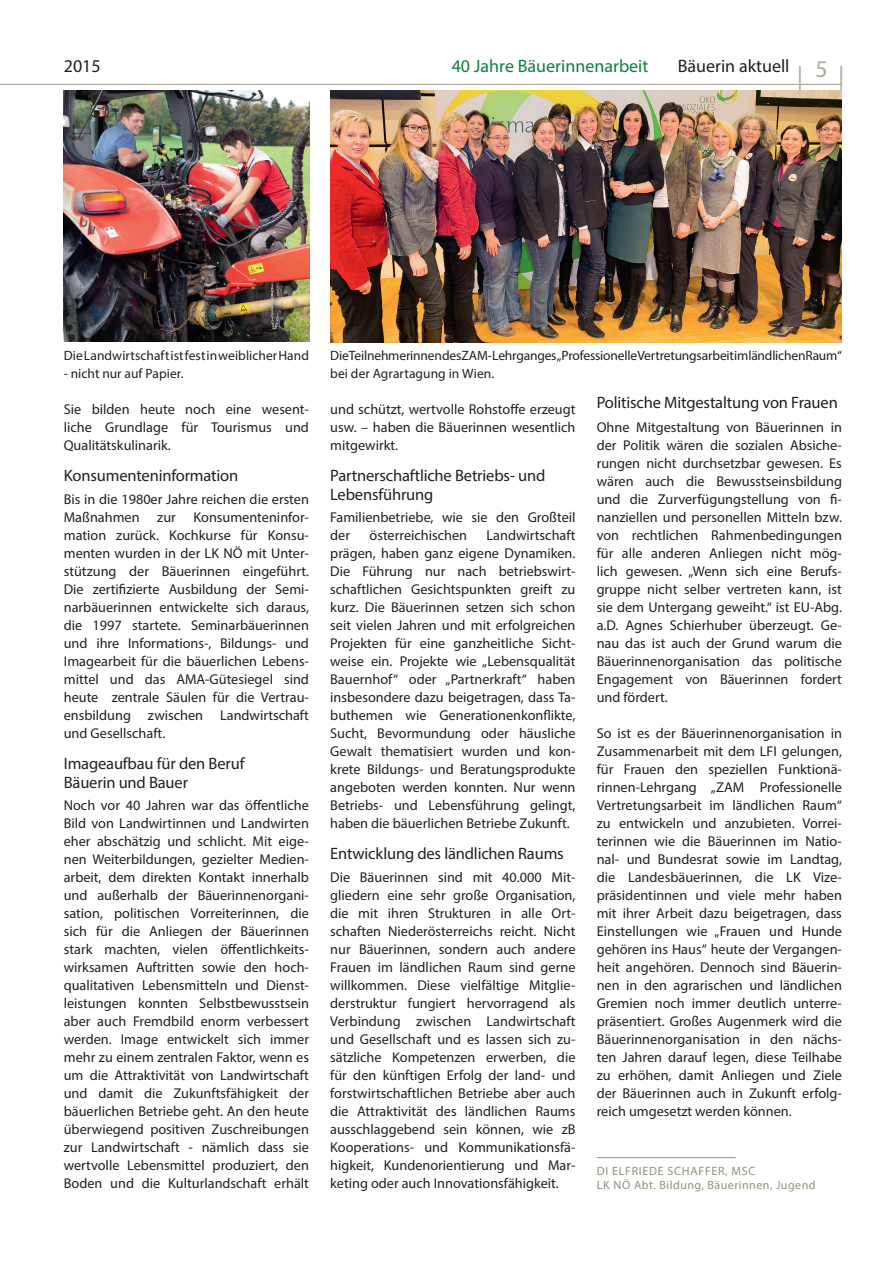
<style>
.page{position:relative;width:893px;height:1263px;background:#fff}
.page>*{position:absolute;margin:0;border:0;box-sizing:border-box;transform-origin:0 0}
.t1{font:24px "Myriad Pro";color:#b0a89d}
.t2{font:18px "Myriad Pro";color:#0f803a}
.t3{font:18px "Myriad Pro";color:#231f20}
.t4{font:16.5px/18.5px "Myriad Pro";letter-spacing:-.01em;color:#231f20}
.t5{font:14.25px/18px "Myriad Pro";color:#231f20;text-align:justify}
.t6{font:13.5px/18px "Myriad Pro";letter-spacing:-.01em;color:#231f20}
.t7{font:12px/14.4px "Myriad Pro";letter-spacing:.04em;color:#978d7e}
</style>
<div class="page">
<hr style="left:0;top:84px;width:842px;height:1px;background:#b0a89d">
<hr style="left:597px;top:1157px;width:139px;height:1px;background:#978d7e">
<img style="left:330px;top:90px;width:512px;height:252px">
<img style="left:64px;top:90px;width:245px;height:252px">
<p class="t3" style="left:64px;top:55px;width:38px">2015</p>
<p class="t2" style="left:452px;top:55px;width:198px">40 Jahre Bäuerinnenarbeit</p>
<p class="t3" style="left:678px;top:55px;width:113px">Bäuerin aktuell</p>
<h1 class="t1" style="left:797px;top:58px;width:32px">| 5</h1>
<h1 class="t1" style="left:838px;top:61px;width:7px">|</h1>
<p class="t6" style="left:64px;top:346px;width:247px">Die Landwirtschaft ist fest in weiblicher Hand</p>
<p class="t6" style="left:64px;top:364px;width:121px">- nicht nur auf Papier.</p>
<p class="t5" style="left:64px;top:400px;width:247px">Sie bilden heute noch eine wesent&shy;liche Grundlage für Tourismus und Qualitätskulinarik.</p>
<p class="t4" style="left:64px;top:466px;width:176px">Konsumenteninformation</p>
<p class="t5" style="left:64px;top:490px;width:247px">Bis in die 1980er Jahre reichen die ersten Maßnahmen zur Konsumenteninfor&shy;mation zurück. Kochkurse für Konsu&shy;menten wurden in der LK NÖ mit Unter&shy;stützung der Bäuerinnen eingeführt.<br>Die zertifizierte Ausbildung der Semi&shy;narbäuerinnen entwickelte sich daraus, die 1997 startete. Seminarbäuerinnen und ihre Informations-, Bildungs- und Imagearbeit für die bäuerlichen Lebens&shy;mittel und das AMA-Gütesiegel sind heute zentrale Säulen für die Vertrau&shy;ensbildung zwischen Landwirtschaft und Gesellschaft.</p>
<p class="t4" style="left:64px;top:754px;width:182px">Imageaufbau für den Beruf<br>Bäuerin und Bauer</p>
<p class="t5" style="left:64px;top:796px;width:247px">Noch vor 40 Jahren war das öffentliche Bild von Landwirtinnen und Landwirten eher abschätzig und schlicht. Mit eige&shy;nen Weiterbildungen, gezielter Medien&shy;arbeit, dem direkten Kontakt innerhalb und außerhalb der Bäuerinnenorgani&shy;sation, politischen Vorreiterinnen, die sich für die Anliegen der Bäuerinnen stark machten, vielen öffentlichkeits&shy;wirksamen Auftritten sowie den hoch&shy;qualitativen Lebensmitteln und Dienst&shy;leistungen konnten Selbstbewusstsein aber auch Fremdbild enorm verbessert werden. Image entwickelt sich immer mehr zu einem zentralen Faktor, wenn es um die Attraktivität von Landwirtschaft und damit die Zukunftsfähigkeit der bäuerlichen Betriebe geht. An den heute überwiegend positiven Zuschreibungen zur Landwirtschaft - nämlich dass sie wertvolle Lebensmittel produziert, den Boden und die Kulturlandschaft erhält</p>
<p class="t6" style="left:330px;top:346px;width:513px">Die Teilnehmerinnen des ZAM-Lehrganges „Professionelle Vertretungsarbeit im ländlichen Raum“ bei der Agrartagung in Wien.</p>
<p class="t5" style="left:330px;top:400px;width:247px">und schützt, wertvolle Rohstoffe erzeugt usw. – haben die Bäuerinnen wesentlich mitgewirkt.</p>
<p class="t4" style="left:330px;top:466px;width:217px">Partnerschaftliche Betriebs- und<br>Lebensführung</p>
<p class="t5" style="left:330px;top:508px;width:247px">Familienbetriebe, wie sie den Großteil der</p>
<p class="t5" style="left:330px;top:526px;width:247px;text-indent:156px">Landwirtschaft prägen, haben ganz eigene Dynamiken.<br>Die Führung nur nach betriebswirt&shy;schaftlichen Gesichtspunkten greift zu kurz. Die Bäuerinnen setzen sich schon seit vielen Jahren und mit erfolgreichen Projekten für eine ganzheitliche Sicht&shy;weise ein. Projekte wie „Lebensqualität Bauernhof“ oder „Partnerkraft“ haben insbesondere dazu beigetragen, dass Ta&shy;buthemen wie Generationenkonflikte, Sucht, Bevormundung oder häusliche Gewalt thematisiert wurden und kon&shy;krete Bildungs- und Beratungsprodukte angeboten werden konnten. Nur wenn Betriebs- und Lebensführung gelingt, haben die bäuerlichen Betriebe Zukunft.</p>
<p class="t4" style="left:330px;top:844px;width:235px">Entwicklung des ländlichen Raums</p>
<p class="t5" style="left:330px;top:868px;width:247px">Die Bäuerinnen sind mit 40.000 Mit&shy;gliedern eine sehr große Organisation, die mit ihren Strukturen in alle Ort&shy;schaften Niederösterreichs reicht. Nicht nur Bäuerinnen, sondern auch andere Frauen im ländlichen Raum sind gerne willkommen. Diese vielfältige Mitglie&shy;derstruktur fungiert hervorragend als Verbindung zwischen Landwirtschaft und Gesellschaft und es lassen sich zu&shy;sätzliche Kompetenzen erwerben, die für den künftigen Erfolg der land- und forstwirtschaftlichen Betriebe aber auch die Attraktivität des ländlichen Raums ausschlaggebend sein können, wie zB Kooperations- und Kommunikationsfä&shy;higkeit, Kundenorientierung und Mar&shy;keting oder auch Innovationsfähigkeit.</p>
<p class="t5" style="left:370px;top:526px;width:99px">österreichischen</p>
<p class="t4" style="left:597px;top:393px;width:243px">Politische Mitgestaltung von Frauen</p>
<p class="t5" style="left:597px;top:418px;width:247px">Ohne Mitgestaltung von Bäuerinnen in der Politik wären die sozialen Absiche&shy;rungen nicht durchsetzbar gewesen. Es wären auch die Bewusstseinsbildung und die Zurverfügungstellung von fi&shy;nanziellen und personellen Mitteln bzw. von rechtlichen Rahmenbedingungen für alle anderen Anliegen nicht mög&shy;lich gewesen. „Wenn sich eine Berufs&shy;gruppe nicht selber vertreten kann, ist sie dem Untergang geweiht.“ ist EU-Abg. a.D. Agnes Schierhuber überzeugt. Ge&shy;nau das ist auch der Grund warum die Bäuerinnenorganisation das politische Engagement von Bäuerinnen fordert und fördert.</p>
<p class="t5" style="left:597px;top:724px;width:247px">So ist es der Bäuerinnenorganisation in Zusammenarbeit mit dem LFI gelungen, für Frauen den speziellen Funktionä&shy;rinnen-Lehrgang „ZAM Professionelle Vertretungsarbeit im ländlichen Raum“ zu entwickeln und anzubieten. Vorrei&shy;terinnen wie die Bäuerinnen im Natio&shy;nal- und Bundesrat sowie im Landtag, die Landesbäuerinnen, die LK Vize&shy;präsidentinnen und viele mehr haben mit ihrer Arbeit dazu beigetragen, dass Einstellungen wie „Frauen und Hunde gehören ins Haus“ heute der Vergangen&shy;heit angehören. Dennoch sind Bäuerin&shy;nen in den agrarischen und ländlichen Gremien noch immer deutlich unterre&shy;präsentiert. Großes Augenmerk wird die Bäuerinnenorganisation in den nächs&shy;ten Jahren darauf legen, diese Teilhabe zu erhöhen, damit Anliegen und Ziele der Bäuerinnen auch in Zukunft erfolg&shy;reich umgesetzt werden können.</p>
<p class="t7" style="left:597px;top:1163px;width:30px">DI Elfriede</p>
<p class="t7" style="left:667px;top:1163px;width:23px">Schaffer</p>
<p class="t7" style="left:597px;top:1163px;width:220px;text-indent:128px">, MSc<br>LK NÖ Abt. Bildung, Bäuerinnen, Jugend</p>
</div>
